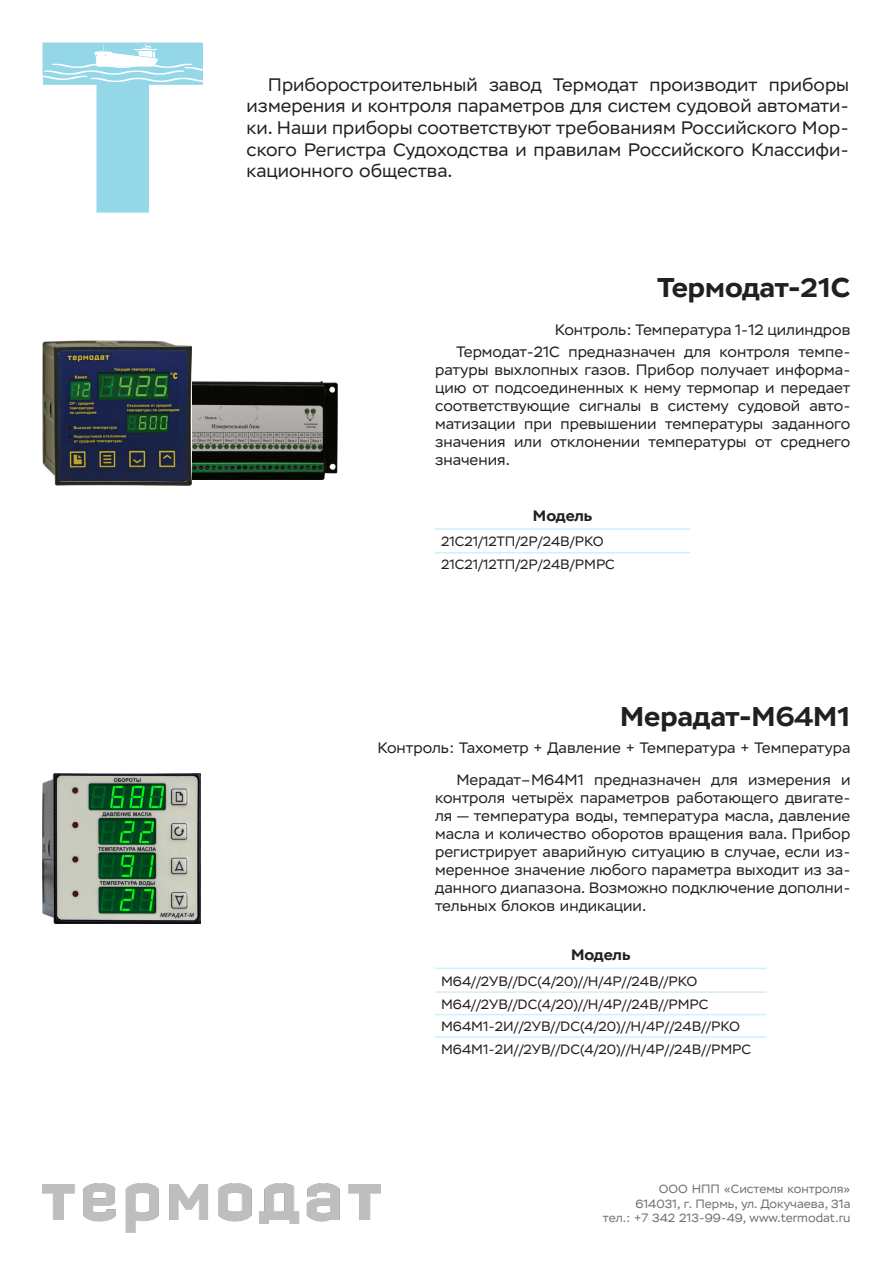
<style>
.page{position:relative;width:893px;height:1263px;background:#fff}
.page>*{position:absolute;margin:0;border:0;box-sizing:border-box;transform-origin:0 0}
.t1{font:700 27px "Stem Text";color:#231f20}
.t2{font:18px/21.6px "Stem Text";color:#231f20;text-align:justify}
.t3{font:15px/18px "Stem Text";color:#231f20;text-align:justify}
.t4{font:700 15px "Stem Text";color:#231f20}
.t5{font:13.5px "Stem Text";color:#231f20}
.t6{font:12px "Stem Text";color:#6f7073}
</style>
<div class="page">
<svg style="left:43px;top:43px;width:160px;height:170px"></svg>
<img style="left:191px;top:381px;width:147px;height:98px">
<img style="left:43px;top:341px;width:148px;height:144px">
<img style="left:43px;top:773px;width:158px;height:151px">
<hr style="left:435px;top:528px;width:255px;height:2px;background:#d2edfc">
<hr style="left:435px;top:552px;width:255px;height:1px;background:#d2edfc">
<hr style="left:435px;top:968px;width:331px;height:1px;background:#d2edfc">
<hr style="left:435px;top:991px;width:331px;height:2px;background:#d2edfc">
<hr style="left:435px;top:1014px;width:331px;height:1px;background:#d2edfc">
<hr style="left:435px;top:1036px;width:331px;height:2px;background:#d2edfc">
<img style="left:43px;top:1184px;width:337px;height:48px">
<p class="t2" style="left:247px;top:74px;width:604px;text-indent:21px">Приборостроительный завод Термодат производит приборы измерения и контроля параметров для систем судовой автомати&shy;ки. Наши приборы соответствуют требованиям Российского Мор&shy;ского Регистра Судоходства и правилам Российского Классифи&shy;кационного общества.</p>
<p class="t1" style="left:657px;top:271px;width:194px">Термодат-21С</p>
<p class="t3" style="left:555px;top:321px;width:297px">Контроль: Температура 1-12 цилиндров</p>
<p class="t3" style="left:435px;top:343px;width:417px;text-indent:21px">Термодат-21С предназначен для контроля темпе&shy;ратуры выхлопных газов. Прибор получает информа&shy;цию от подсоединенных к нему термопар и передает соответствующие сигналы в систему судовой авто&shy;матизации при превышении температуры заданного значения или отклонении температуры от среднего значения.</p>
<p class="t4" style="left:533px;top:506px;width:61px">Модель</p>
<p class="t5" style="left:441px;top:533px;width:164px">21C21/12ТП/2Р/24В/РКО</p>
<p class="t5" style="left:441px;top:557px;width:175px">21C21/12ТП/2Р/24В/РМРС</p>
<p class="t1" style="left:620px;top:699px;width:232px">Мерадат-М64М1</p>
<p class="t3" style="left:377px;top:739px;width:474px">Контроль: Тахометр + Давление + Температура + Температура</p>
<p class="t3" style="left:435px;top:771px;width:417px;text-indent:21px">Мерадат–М64М1 предназначен для измерения и контроля четырёх параметров работающего двигате&shy;ля — температура воды, температура масла, давление масла и количество оборотов вращения вала. Прибор регистрирует аварийную ситуацию в случае, если из&shy;меренное значение любого параметра выходит из за&shy;данного диапазона. Возможно подключение дополни&shy;тельных блоков индикации.</p>
<p class="t4" style="left:571px;top:945px;width:61px">Модель</p>
<p class="t5" style="left:441px;top:973px;width:258px">M64//2УВ//DC(4/20)//H/4Р//24В//РКО</p>
<p class="t5" style="left:441px;top:996px;width:269px">M64//2УВ//DC(4/20)//H/4Р//24В//РМРС</p>
<p class="t5" style="left:441px;top:1018px;width:301px">M64M1-2И//2УВ//DC(4/20)//H/4Р//24В//РКО</p>
<p class="t5" style="left:441px;top:1041px;width:312px">M64M1-2И//2УВ//DC(4/20)//H/4Р//24В//РМРС</p>
<p class="t6" style="left:659px;top:1182px;width:193px">ООО НПП «Системы контроля»</p>
<p class="t6" style="left:635px;top:1196px;width:217px">614031, г. Пермь, ул. Докучаева, 31а</p>
<p class="t6" style="left:603px;top:1211px;width:249px">тел.: +7 342 213-99-49, www.termodat.ru</p>
</div>
